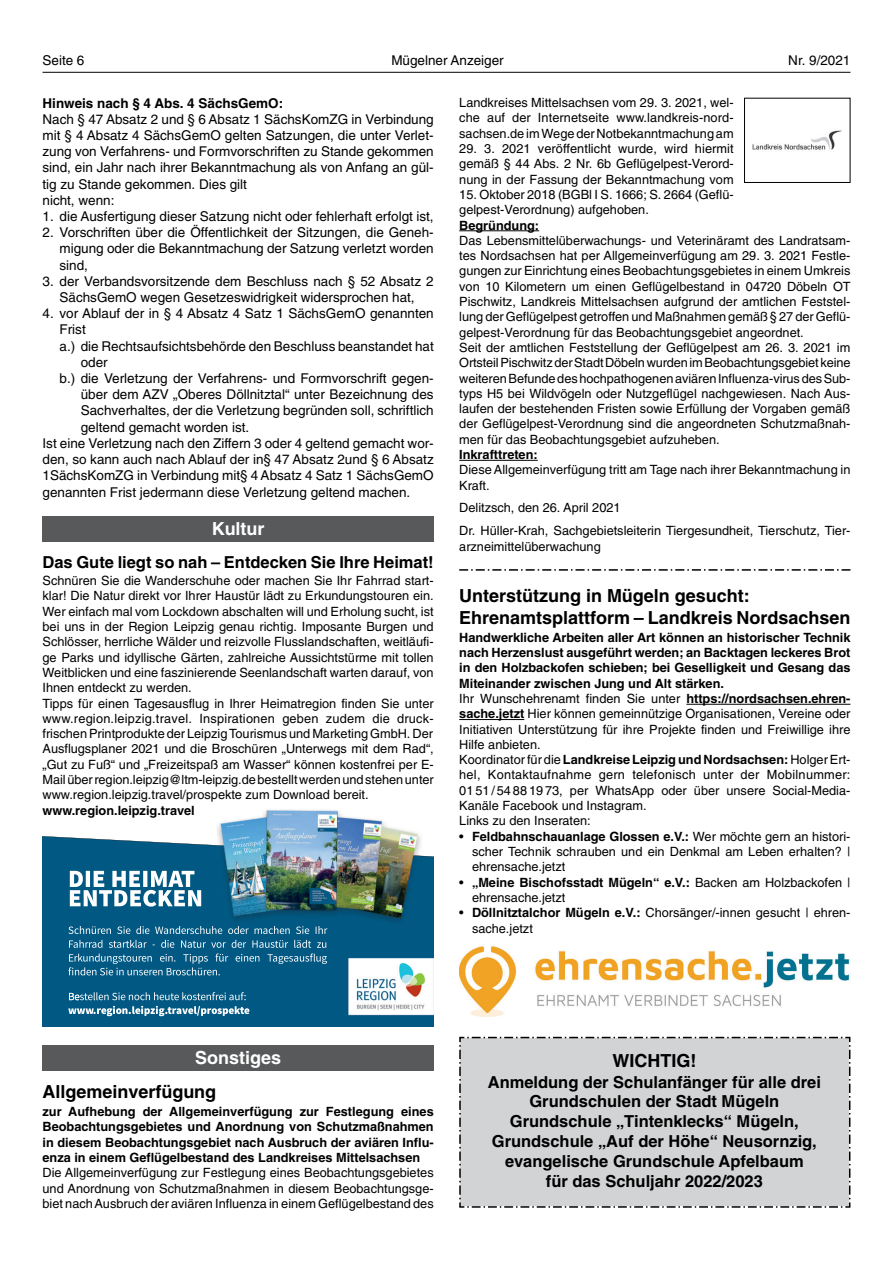
<style>
.page{position:relative;width:893px;height:1263px;background:#fff}
.page>*{position:absolute;margin:0;border:0;box-sizing:border-box;transform-origin:0 0}
.t1{font:700 18px/21.6px "Helvetica";color:#000}
.t2{font:700 18px "Helvetica";color:#fff}
.t3{font:700 16.5px/19.8px "Helvetica";color:#000;text-align:center}
.t4{font:13.5px/16.2px "Helvetica";color:#000}
.t5{font:700 13.5px "Helvetica";color:#000}
.t6{font:12.75px/15.3px "Helvetica";color:#000}
.t7{font:700 12.75px/15.3px "Helvetica";color:#000;text-align:justify}
.s1{font-weight:700}
</style>
<div class="page">
<hr style="left:43px;top:72px;width:807px;height:1px;background:#000">
<img style="left:217px;top:809px;width:202px;height:26px">
<img style="left:43px;top:857px;width:391px;height:170px">
<img style="left:43px;top:835px;width:391px;height:22px">
<img style="left:68px;top:870px;width:260px;height:130px">
<img style="left:68px;top:992px;width:182px;height:24px">
<div style="left:43px;top:516px;width:391px;height:26px;background:#58595b"></div>
<div style="left:43px;top:1045px;width:391px;height:25px;background:#58595b"></div>
<hr style="left:459px;top:230px;width:80px;height:1px;background:#000">
<hr style="left:459px;top:460px;width:79px;height:1px;background:#000">
<hr style="left:686px;top:704px;width:164px;height:1px;background:#000">
<hr style="left:459px;top:719px;width:65px;height:1px;background:#000">
<img style="left:752px;top:130px;width:90px;height:20px">
<div style="left:744px;top:98px;width:106px;height:85px;border:1px solid #000"></div>
<img style="left:459px;top:944px;width:391px;height:72px">
<svg style="left:459px;top:569px;width:391px;height:2px"></svg>
<div style="left:459px;top:1036px;width:392px;height:172px;background:#d1d3d4"></div>
<p class="t4" style="left:43px;top:54px;width:43px">Seite 6</p>
<p class="t4" style="left:391px;top:54px;width:114px">Mügelner Anzeiger</p>
<p class="t4" style="left:788px;top:54px;width:64px">Nr. 9/2021</p>
<p class="t5" style="left:43px;top:98px;width:242px">Hinweis nach § 4 Abs. 4 SächsGemO:</p>
<p class="t4" style="left:43px;top:112px;width:393px">Nach § 47 Absatz 2 und § 6 Absatz 1 SächsKomZG in Verbindung mit § 4 Absatz 4 SächsGemO gelten Satzungen, die unter Verlet&shy;zung von Verfahrens- und Formvorschriften zu Stande gekommen sind, ein Jahr nach ihrer Bekanntmachung als von Anfang an gül&shy;tig zu Stande gekommen. Dies gilt<br>nicht, wenn:</p>
<p class="t4" style="left:43px;top:209px;width:393px">1. die Ausfertigung dieser Satzung nicht oder fehlerhaft erfolgt ist,</p>
<p class="t4" style="left:60px;top:226px;width:376px;text-align:justify;text-indent:-17px">2. Vorschriften über die Öffentlichkeit der Sitzungen, die Geneh&shy;migung oder die Bekanntmachung der Satzung verletzt worden sind,</p>
<p class="t4" style="left:43px;top:274px;width:393px;text-align:center">3. der Verbandsvorsitzende dem Beschluss nach § 52 Absatz 2<br>SächsGemO wegen Gesetzeswidrigkeit widersprochen hat,</p>
<p class="t4" style="left:43px;top:307px;width:393px">4. vor Ablauf der in § 4 Absatz 4 Satz 1 SächsGemO genannten</p>
<p class="t4" style="left:60px;top:323px;width:28px">Frist</p>
<p class="t4" style="left:60px;top:339px;width:376px">a.) die Rechtsaufsichtsbehörde den Beschluss beanstandet hat</p>
<p class="t4" style="left:81px;top:355px;width:28px">oder</p>
<p class="t4" style="left:60px;top:371px;width:376px">b.) die Verletzung der Verfahrens- und Formvorschrift gegen-</p>
<p class="t4" style="left:81px;top:388px;width:354px">über dem AZV „Oberes Döllnitztal“ unter Bezeichnung des</p>
<p class="t4" style="left:81px;top:404px;width:354px">Sachverhaltes, der die Verletzung begründen soll, schriftlich</p>
<p class="t4" style="left:81px;top:420px;width:170px">geltend gemacht worden ist.</p>
<p class="t4" style="left:43px;top:436px;width:393px">Ist eine Verletzung nach den Ziffern 3 oder 4 geltend gemacht wor-</p>
<p class="t4" style="left:43px;top:452px;width:393px">den, so kann auch nach Ablauf der in§ 47 Absatz 2und § 6 Absatz</p>
<p class="t4" style="left:43px;top:469px;width:393px">1SächsKomZG in Verbindung mit§ 4 Absatz 4 Satz 1 SächsGemO</p>
<p class="t4" style="left:43px;top:485px;width:369px">genannten Frist jedermann diese Verletzung geltend machen.</p>
<h1 class="t2" style="left:212px;top:522px;width:54px">Kultur</h1>
<p class="t3" style="left:43px;top:554px;width:393px">Das Gute liegt so nah – Entdecken Sie Ihre Heimat!</p>
<p class="t6" style="left:43px;top:574px;width:393px">Schnüren Sie die Wanderschuhe oder machen Sie Ihr Fahrrad start&shy;klar! Die Natur direkt vor Ihrer Haustür lädt zu Erkundungstouren ein.<br>Wer einfach mal vom Lockdown abschalten will und Erholung sucht, ist bei uns in der Region Leipzig genau richtig. Imposante Burgen und Schlösser, herrliche Wälder und reizvolle Flusslandschaften, weitläufi&shy;ge Parks und idyllische Gärten, zahlreiche Aussichtstürme mit tollen Weitblicken und eine faszinierende Seenlandschaft warten darauf, von Ihnen entdeckt zu werden.<br>Tipps für einen Tagesausflug in Ihrer Heimatregion finden Sie unter www.region.leipzig.travel. Inspirationen geben zudem die druck&shy;frischen Printprodukte der LeipzigTourismus und Marketing GmbH. Der Ausflugsplaner 2021 und die Broschüren „Unterwegs mit dem Rad“, „Gut zu Fuß“ und „Freizeitspaß am Wasser“ können kostenfrei per E-Mailüberregion.leipzig@ltm-leipzig.debestelltwerdenundstehenunter www.region.leipzig.travel/prospekte zum Download bereit.</p>
<p class="t7" style="left:43px;top:804px;width:154px">www.region.leipzig.travel</p>
<p class="t6" style="left:459px;top:96px;width:276px;text-align:justify">Landkreises Mittelsachsen vom 29. 3. 2021, wel&shy;che auf der Internetseite www.landkreis-nord&shy;sachsen.de im Wege der Notbekanntmachung am</p>
<p class="t6" style="left:459px;top:142px;width:276px;text-align:justify">29. 3. 2021 veröffentlicht wurde, wird hiermit gemäß § 44 Abs. 2 Nr. 6b Geflügelpest-Verord&shy;nung in der Fassung der Bekanntmachung vom</p>
<p class="t6" style="left:459px;top:188px;width:276px">15. Oktober 2018 (BGBl I S. 1666; S. 2664 (Geflü&shy;gelpest-Verordnung) aufgehoben.</p>
<p class="t7" style="left:459px;top:219px;width:81px">Begründung:</p>
<p class="t6" style="left:459px;top:234px;width:393px">Das Lebensmittelüberwachungs- und Veterinäramt des Landratsam&shy;tes Nordsachsen hat per Allgemeinverfügung am 29. 3. 2021 Festle&shy;gungen zur Einrichtung eines Beobachtungsgebietes in einem Umkreis von 10 Kilometern um einen Geflügelbestand in 04720 Döbeln OT Pischwitz, Landkreis Mittelsachsen aufgrund der amtlichen Feststel&shy;lung der Geflügelpest getroffen und Maßnahmen gemäß § 27 der Geflü&shy;gelpest-Verordnung für das Beobachtungsgebiet angeordnet.<br>Seit der amtlichen Feststellung der Geflügelpest am 26. 3. 2021 im OrtsteilPischwitzderStadtDöbelnwurdenimBeobachtungsgebietkeine weiterenBefundedeshochpathogenenaviärenInfluenza-virusdesSub&shy;typs H5 bei Wildvögeln oder Nutzgeflügel nachgewiesen. Nach Aus&shy;laufen der bestehenden Fristen sowie Erfüllung der Vorgaben gemäß der Geflügelpest-Verordnung sind die angeordneten Schutzmaßnah&shy;men für das Beobachtungsgebiet aufzuheben.</p>
<p class="t7" style="left:459px;top:448px;width:80px">Inkrafttreten:</p>
<p class="t6" style="left:459px;top:463px;width:393px">Diese Allgemeinverfügung tritt am Tage nach ihrer Bekanntmachung in<br>Kraft.</p>
<p class="t6" style="left:459px;top:498px;width:393px;line-height:22.5px">Delitzsch, den 26. April 2021<br>Dr. Hüller-Krah, Sachgebietsleiterin Tiergesundheit, Tierschutz, Tier-</p>
<p class="t6" style="left:459px;top:540px;width:143px">arzneimittelüberwachung</p>
<h1 class="t1" style="left:459px;top:587px;width:393px">Unterstützung in Mügeln gesucht:<br>Ehrenamtsplattform – Landkreis Nordsachsen</h1>
<p class="t6" style="left:459px;top:631px;width:393px"><span class="s1">Handwerkliche Arbeiten aller Art können an historischer Technik nach Herzenslust ausgeführt werden; an Backtagen leckeres Brot in den Holzbackofen schieben; bei Geselligkeit und Gesang das Miteinander zwischen Jung und Alt stärken.<br></span>Ihr Wunschehrenamt finden Sie unter <span class="s1">https://nordsachsen.ehren&shy;sache.jetzt</span> Hier können gemeinnützige Organisationen, Vereine oder Initiativen Unterstützung für ihre Projekte finden und Freiwillige ihre Hilfe anbieten.<br>Koordinator für die <span class="s1">Landkreise Leipzig und Nordsachsen:</span> Holger Ert&shy;hel, Kontaktaufnahme gern telefonisch unter der Mobilnummer:<br>01 51 / 54 88 19 73, per WhatsApp oder über unsere Social-Media-Kanäle Facebook und Instagram.<br>Links zu den Inseraten:</p>
<p class="t6" style="left:472px;top:830px;width:380px;text-align:justify;text-indent:-13px">• <span class="s1">Feldbahnschauanlage Glossen e.V.:</span> Wer möchte gern an histori&shy;scher Technik schrauben und ein Denkmal am Leben erhalten? | ehrensache.jetzt</p>
<p class="t6" style="left:472px;top:876px;width:380px;text-indent:-13px">• <span class="s1">„Meine Bischofsstadt Mügeln“ e.V.:</span> Backen am Holzbackofen | ehrensache.jetzt</p>
<p class="t6" style="left:472px;top:906px;width:380px;text-indent:-13px">• <span class="s1">Döllnitztalchor Mügeln e.V.:</span> Chorsänger/-innen gesucht | ehren&shy;sache.jetzt</p>
<h1 class="t2" style="left:195px;top:1051px;width:87px">Sonstiges</h1>
<h1 class="t1" style="left:43px;top:1083px;width:175px">Allgemeinverfügung</h1>
<p class="t7" style="left:43px;top:1105px;width:393px">zur Aufhebung der Allgemeinverfügung zur Festlegung eines Beobachtungsgebietes und Anordnung von Schutzmaßnahmen in diesem Beobachtungsgebiet nach Ausbruch der aviären Influ&shy;enza in einem Geflügelbestand des Landkreises Mittelsachsen</p>
<p class="t6" style="left:43px;top:1166px;width:393px;text-align:justify">Die Allgemeinverfügung zur Festlegung eines Beobachtungsgebietes und Anordnung von Schutzmaßnahmen in diesem Beobachtungsge&shy;biet nachAusbruch der aviären Influenza in einem Geflügelbestand des</p>
<h1 class="t1" style="left:612px;top:1052px;width:85px">WICHTIG!</h1>
<p class="t3" style="left:488px;top:1073px;width:335px">Anmeldung der Schulanfänger für alle drei Grundschulen der Stadt Mügeln Grundschule „Tintenklecks“ Mügeln, Grundschule „Auf der Höhe“ Neusornzig, evangelische Grundschule Apfelbaum<br>für das Schuljahr 2022/2023</p>
</div>
